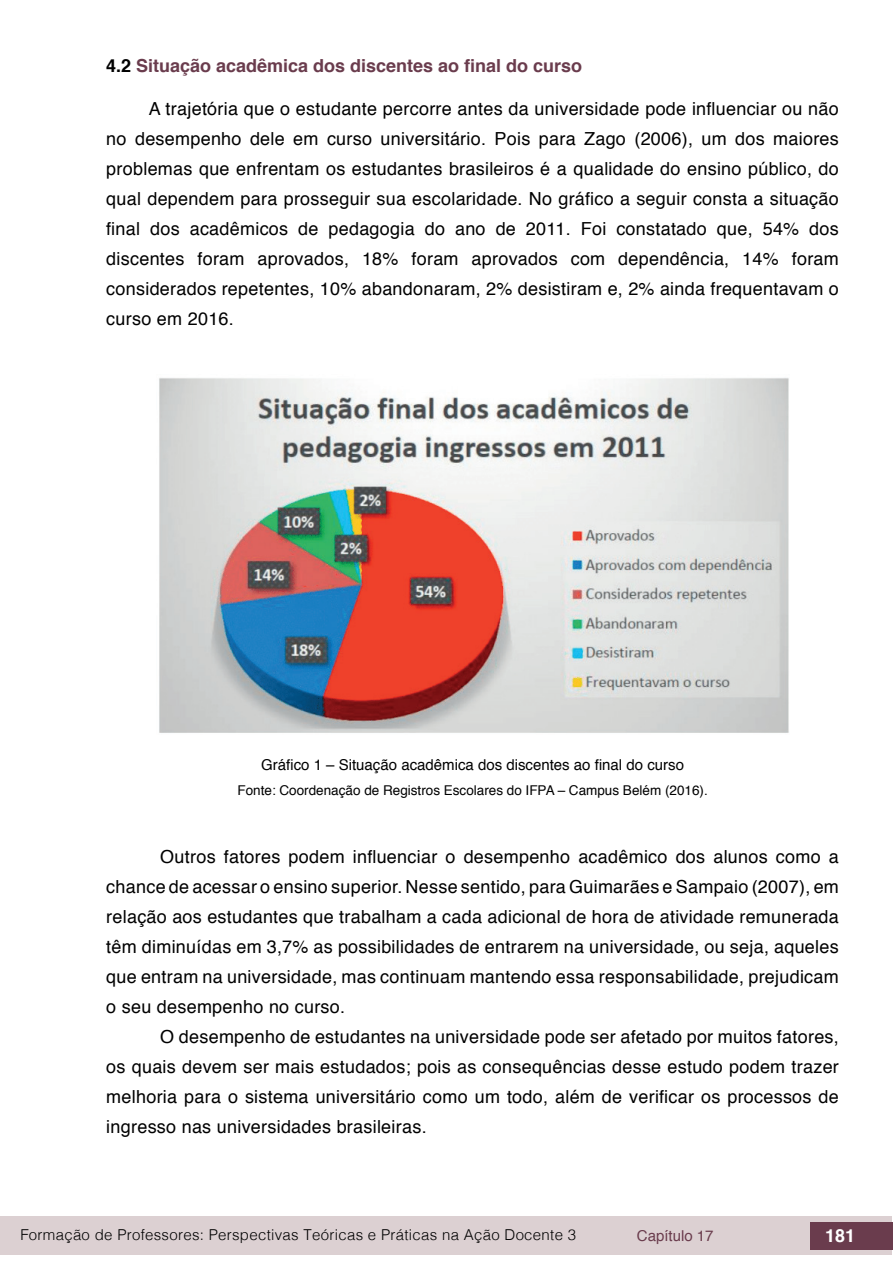
<style>
.page{position:relative;width:893px;height:1263px;background:#fff}
.page>*{position:absolute;margin:0;border:0;box-sizing:border-box;transform-origin:0 0}
.t1{font:18px/30px "Helvetica";letter-spacing:.015em;color:#000;text-align:justify}
.t2{font:700 18px "Helvetica";color:#6a3c4d}
.t3{font:700 18px "Helvetica";color:#fff}
.t4{font:300 15px "Helvetica";letter-spacing:.02em;color:#000}
.t5{font:15px "Helvetica";color:#000}
.t6{font:15px "Helvetica";color:#6a3c4d}
.t7{font:13.5px "Helvetica";color:#000}
.s1{color:#000}
</style>
<div class="page">
<div style="left:1px;top:1216px;width:891px;height:38px;background:#dcd0d2"></div>
<div style="left:810px;top:1222px;width:83px;height:27px;background:#6a3c4d"></div>
<img style="left:159px;top:378px;width:630px;height:355px">
<p class="t2" style="left:106px;top:51px;width:477px"><span class="s1">4.2</span> Situação acadêmica dos discentes ao final do curso</p>
<p class="t1" style="left:106px;top:94px;width:734px;text-indent:43px">A trajetória que o estudante percorre antes da universidade pode influenciar ou não no desempenho dele em curso universitário. Pois para Zago (2006), um dos maiores problemas que enfrentam os estudantes brasileiros é a qualidade do ensino público, do qual dependem para prosseguir sua escolaridade. No gráfico a seguir consta a situação final dos acadêmicos de pedagogia do ano de 2011. Foi constatado que, 54% dos discentes foram aprovados, 18% foram aprovados com dependência, 14% foram considerados repetentes, 10% abandonaram, 2% desistiram e, 2% ainda frequentavam o curso em 2016.</p>
<p class="t5" style="left:261px;top:753px;width:424px">Gráfico 1 – Situação acadêmica dos discentes ao final do curso</p>
<p class="t7" style="left:237px;top:779px;width:472px">Fonte: Coordenação de Registros Escolares do IFPA – Campus Belém (2016).</p>
<p class="t1" style="left:106px;top:842px;width:734px;text-indent:54px">Outros fatores podem influenciar o desempenho acadêmico dos alunos como a chance de acessar o ensino superior. Nesse sentido, para Guimarães e Sampaio (2007), em relação aos estudantes que trabalham a cada adicional de hora de atividade remunerada têm diminuídas em 3,7% as possibilidades de entrarem na universidade, ou seja, aqueles que entram na universidade, mas continuam mantendo essa responsabilidade, prejudicam o seu desempenho no curso.</p>
<p class="t1" style="left:106px;top:1022px;width:734px;text-indent:54px">O desempenho de estudantes na universidade pode ser afetado por muitos fatores, os quais devem ser mais estudados; pois as consequências desse estudo podem trazer melhoria para o sistema universitário como um todo, além de verificar os processos de ingresso nas universidades brasileiras.</p>
<p class="t4" style="left:20px;top:1222px;width:557px">Formação de Professores: Perspectivas Teóricas e Práticas na Ação Docente 3</p>
<p class="t6" style="left:637px;top:1224px;width:78px">Capítulo 17</p>
<p class="t3" style="left:825px;top:1221px;width:32px">181</p>
</div>
